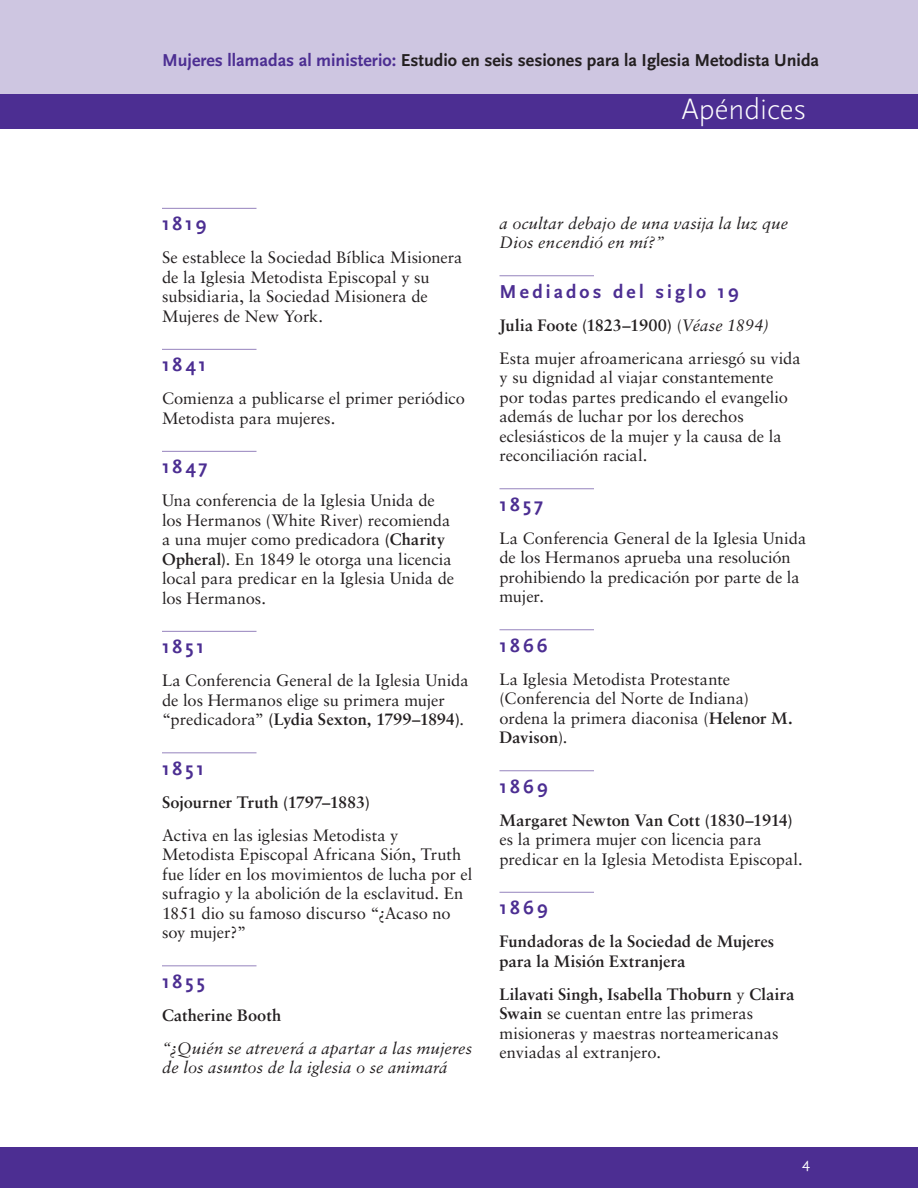
<style>
.page{position:relative;width:918px;height:1188px;background:#fff}
.page>*{position:absolute;margin:0;border:0;box-sizing:border-box;transform-origin:0 0}
.t1{font:300 30px "Scala Sans";color:#fff}
.Addendum_Date{font:700 19.5px "Scala Sans";letter-spacing:.16em;color:#4c2e92}
.t2{font:700 18px "Scala Sans";color:#231f20}
.Body_Text{font:16.5px/19.5px "Sabon";color:#231f20}
.Body_Text-2{font:700 16.5px/19.5px "Sabon";color:#231f20}
.Body_Text-3{font:italic 16.5px/19.5px "Sabon";letter-spacing:.01em;color:#231f20}
.t3{font:15px "Scala Sans";color:#fff}
.s1{color:#4c2e92}
.s2{font-weight:700}
.s3{font-weight:400}
.s4{font-weight:400;font-style:italic}
</style>
<div class="page">
<div style="left:0;top:94px;width:918px;height:35px;background:#4c2e92"></div>
<div style="left:0;top:0;width:918px;height:94px;background:#cec6e1"></div>
<div style="left:0;top:1148px;width:918px;height:40px;background:#4c2e92"></div>
<hr style="left:162px;top:208px;width:94px;height:1px;background:#9583bd">
<hr style="left:162px;top:349px;width:94px;height:1px;background:#9583bd">
<hr style="left:162px;top:451px;width:94px;height:1px;background:#9583bd">
<hr style="left:162px;top:631px;width:94px;height:1px;background:#9583bd">
<hr style="left:162px;top:752px;width:94px;height:1px;background:#9583bd">
<hr style="left:162px;top:965px;width:94px;height:1px;background:#9583bd">
<hr style="left:500px;top:275px;width:94px;height:1px;background:#9583bd">
<hr style="left:500px;top:488px;width:94px;height:1px;background:#9583bd">
<hr style="left:500px;top:629px;width:94px;height:1px;background:#9583bd">
<hr style="left:500px;top:770px;width:94px;height:1px;background:#9583bd">
<hr style="left:500px;top:892px;width:94px;height:1px;background:#9583bd">
<p class="t2" style="left:162px;top:50px;width:659px"><span class="s1">Mujeres llamadas al ministerio:</span> Estudio en seis sesiones para la Iglesia Metodista Unida</p>
<h1 class="t1" style="left:681px;top:93px;width:127px">Apéndices</h1>
<p class="Addendum_Date" style="left:162px;top:213px;width:46px">1819</p>
<p class="Body_Text" style="left:162px;top:248px;width:302px">Se establece la Sociedad Bíblica Misionera de la Iglesia Metodista Episcopal y su subsidiaria, la Sociedad Misionera de Mujeres de New York.</p>
<p class="Addendum_Date" style="left:162px;top:354px;width:46px">1841</p>
<p class="Body_Text" style="left:162px;top:389px;width:305px">Comienza a publicarse el primer periódico<br>Metodista para mujeres.</p>
<p class="Addendum_Date" style="left:162px;top:456px;width:47px">1847</p>
<p class="Body_Text" style="left:162px;top:491px;width:294px">Una conferencia de la Iglesia Unida de los Hermanos (White River) recomienda a una mujer como predicadora <span class="s2">(Charity Opheral)</span>. En 1849 le otorga una licencia local para predicar en la Iglesia Unida de los Hermanos.</p>
<p class="Addendum_Date" style="left:162px;top:636px;width:44px">1851</p>
<p class="Body_Text" style="left:162px;top:671px;width:308px">La Conferencia General de la Iglesia Unida de los Hermanos elige su primera mujer “predicadora” <span class="s2">(Lydia Sexton, 1799–1894)</span>.</p>
<p class="Addendum_Date" style="left:162px;top:758px;width:44px">1851</p>
<p class="Body_Text-2" style="left:162px;top:792px;width:209px">Sojourner Truth (1797–1883)</p>
<p class="Body_Text" style="left:162px;top:825px;width:312px">Activa en las iglesias Metodista y Metodista Episcopal Africana Sión, Truth fue líder en los movimientos de lucha por el sufragio y la abolición de la esclavitud. En 1851 dio su famoso discurso “¿Acaso no soy mujer?”</p>
<p class="Addendum_Date" style="left:162px;top:971px;width:44px">1855</p>
<p class="Body_Text-2" style="left:162px;top:1005px;width:121px">Catherine Booth</p>
<p class="Body_Text-3" style="left:162px;top:1038px;width:312px">“¿Quién se atreverá a apartar a las mujeres de los asuntos de la iglesia o se animará</p>
<p class="Body_Text-3" style="left:500px;top:213px;width:290px">a ocultar debajo de una vasija la luz que<br>Dios encendió en mí?”</p>
<p class="Addendum_Date" style="left:500px;top:281px;width:241px">Mediados del siglo 19</p>
<p class="Body_Text-2" style="left:500px;top:315px;width:271px">Julia Foote (1823–1900) <span class="s3">(</span><span class="s4">Véase 1894)</span></p>
<p class="Body_Text" style="left:500px;top:348px;width:303px">Esta mujer afroamericana arriesgó su vida y su dignidad al viajar constantemente por todas partes predicando el evangelio además de luchar por los derechos eclesiásticos de la mujer y la causa de la reconciliación racial.</p>
<p class="Addendum_Date" style="left:500px;top:494px;width:45px">1857</p>
<p class="Body_Text" style="left:500px;top:528px;width:308px">La Conferencia General de la Iglesia Unida de los Hermanos aprueba una resolución prohibiendo la predicación por parte de la mujer.</p>
<p class="Addendum_Date" style="left:500px;top:635px;width:50px">1866</p>
<p class="Body_Text" style="left:500px;top:669px;width:295px">La Iglesia Metodista Protestante (Conferencia del Norte de Indiana) ordena la primera diaconisa (<span class="s2">Helenor M.<br>Davison</span>).</p>
<p class="Addendum_Date" style="left:500px;top:776px;width:50px">1869</p>
<p class="Body_Text" style="left:500px;top:810px;width:305px"><span class="s2">Margaret Newton Van Cott (1830–1914) </span>es la primera mujer con licencia para predicar en la Iglesia Metodista Episcopal.</p>
<p class="Addendum_Date" style="left:500px;top:897px;width:50px">1869</p>
<p class="Body_Text-2" style="left:500px;top:931px;width:276px">Fundadoras de la Sociedad de Mujeres para la Misión Extranjera</p>
<p class="Body_Text" style="left:500px;top:984px;width:296px"><span class="s2">Lilavati Singh, Isabella Thoburn</span> y <span class="s2">Claira Swain</span> se cuentan entre las primeras misioneras y maestras norteamericanas enviadas al extranjero.</p>
<p class="t3" style="left:802px;top:1155px;width:9px">4</p>
</div>
